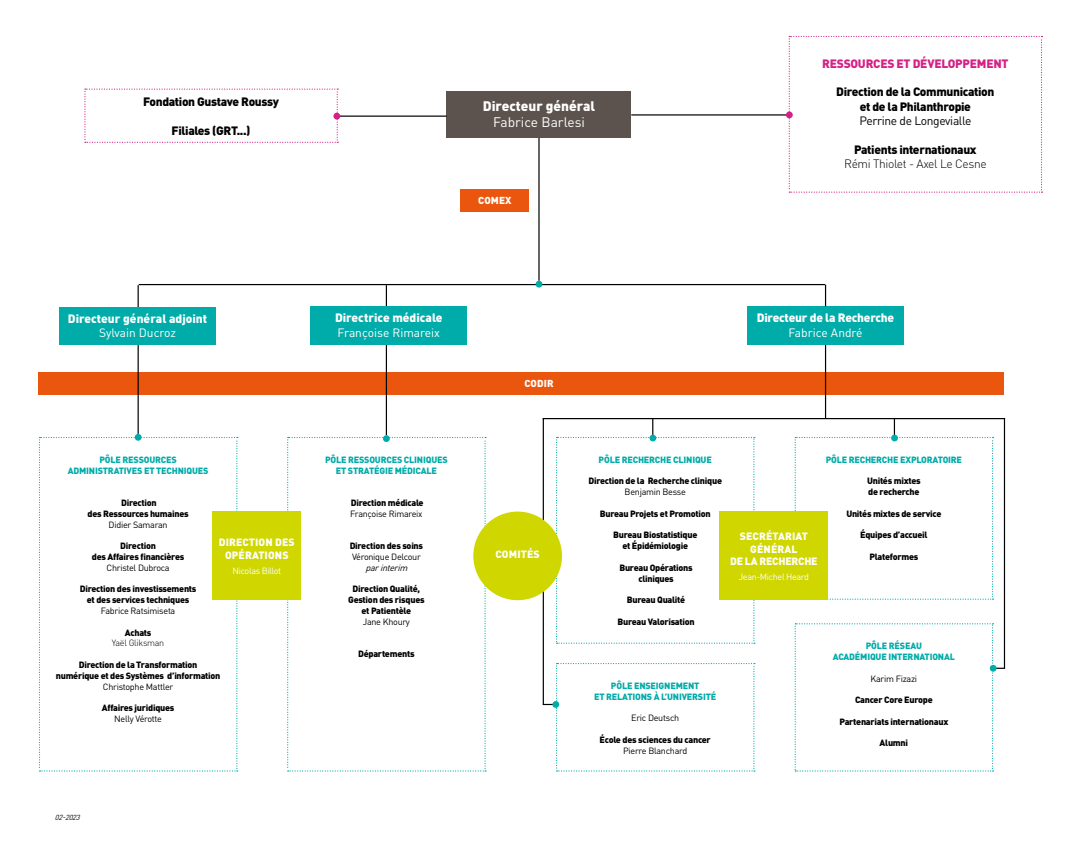
<style>
.page{position:relative;width:1078px;height:842px;background:#fff}
.page>*{position:absolute;margin:0;border:0;box-sizing:border-box;transform-origin:0 0}
.t1{font:900 13.7px "DIN Pro";color:#fff}
.t2{font:13.7px "DIN Pro";color:#fff}
.t3{font:900 12px/14.4px "DIN Pro";letter-spacing:-.03em;color:#000;text-align:center}
.t4{font:12px "DIN Pro";color:#fff}
.t5{font:900 12px "DIN Pro";color:#fff}
.t6{font:900 12px "DIN Pro";letter-spacing:-.02em;color:#d52085}
.t7{font:300 12px "DIN Pro";letter-spacing:-.03em;color:#000}
.t8{font:900 12px "DIN Pro";letter-spacing:-.02em;color:#fff}
.t9{font:12px "DIN Pro";letter-spacing:-.03em;color:#000}
.t10{font:900 10.5px/12.6px "DIN Pro";letter-spacing:.01em;color:#fff;text-align:center}
.t11{font:900 10px "DIN Pro";letter-spacing:.01em;color:#fff}
.t12{font:900 9px/10.8px "DIN Pro";letter-spacing:-.03em;color:#000;text-align:center}
.t13{font:900 9px/10.8px "DIN Pro";letter-spacing:-.02em;color:#00aca9;text-align:center}
.t14{font:9px "DIN Pro";letter-spacing:-.03em;color:#000}
.t15{font:9px "DIN Pro";letter-spacing:-.04em;color:#fff}
.t16{font:300 9px "DIN Pro";letter-spacing:-.03em;color:#000}
.t17{font:italic 9px "DIN Pro";color:#000}
.t18{font:italic 7.3px "DIN Pro";color:#000}
</style>
<div class="page">
<div style="left:39px;top:372px;width:964px;height:23px;background:#ea560d"></div>
<hr style="left:386px;top:285px;width:1px;height:150px;background:#000">
<svg style="left:287px;top:437px;width:199px;height:334px"></svg>
<svg style="left:788px;top:36px;width:254px;height:157px"></svg>
<svg style="left:84px;top:89px;width:254px;height:54px"></svg>
<hr style="left:824px;top:343px;width:2px;height:76px;background:#000">
<hr style="left:1003px;top:418px;width:1px;height:250px;background:#000">
<hr style="left:542px;top:418px;width:2px;height:286px;background:#000">
<svg style="left:542px;top:663px;width:212px;height:108px"></svg>
<div style="left:552px;top:701px;width:7px;height:7px;background:#00aca9;border-radius:50%"></div>
<hr style="left:538px;top:138px;width:1px;height:143px;background:#000">
<div style="left:446px;top:91px;width:185px;height:47px;background:#5d534e"></div>
<div style="left:747px;top:306px;width:156px;height:39px;background:#00aca9"></div>
<div style="left:311px;top:306px;width:155px;height:39px;background:#00aca9"></div>
<hr style="left:631px;top:114px;width:158px;height:2px;background:#000">
<hr style="left:337px;top:116px;width:109px;height:1px;background:#000">
<hr style="left:139px;top:284px;width:685px;height:1px;background:#000">
<hr style="left:542px;top:418px;width:462px;height:1px;background:#000">
<div style="left:785px;top:112px;width:7px;height:6px;background:#d52085;border-radius:50%"></div>
<div style="left:333px;top:113px;width:7px;height:7px;background:#d52085;border-radius:50%"></div>
<div style="left:535px;top:281px;width:7px;height:7px;background:#00aca9;border-radius:50%"></div>
<div style="left:461px;top:189px;width:68px;height:22px;background:#ea560d"></div>
<hr style="left:137px;top:285px;width:2px;height:22px;background:#000">
<hr style="left:824px;top:285px;width:2px;height:21px;background:#000">
<hr style="left:137px;top:345px;width:2px;height:89px;background:#000">
<div style="left:135px;top:434px;width:6px;height:7px;background:#00aca9;border-radius:50%"></div>
<svg style="left:39px;top:437px;width:199px;height:334px"></svg>
<svg style="left:794px;top:623px;width:210px;height:148px"></svg>
<div style="left:212px;top:512px;width:89px;height:88px;background:#cfd600"></div>
<div style="left:473px;top:512px;width:89px;height:88px;background:#cfd600;border-radius:50%"></div>
<div style="left:719px;top:512px;width:109px;height:88px;background:#cfd600"></div>
<svg style="left:794px;top:419px;width:199px;height:181px"></svg>
<svg style="left:890px;top:435px;width:7px;height:6px"></svg>
<svg style="left:556px;top:419px;width:198px;height:225px"></svg>
<div style="left:649px;top:435px;width:7px;height:6px;background:#00aca9;border-radius:50%"></div>
<div style="left:60px;top:307px;width:155px;height:37px;background:#00aca9"></div>
<h2 class="t3" style="left:143px;top:94px;width:137px">Fondation Gustave Roussy</h2>
<h2 class="t3" style="left:172px;top:123px;width:80px">Filiales (GRT...)</h2>
<h1 class="t1" style="left:482px;top:96px;width:114px">Directeur général</h1>
<h1 class="t2" style="left:493px;top:113px;width:93px">Fabrice Barlesi</h1>
<p class="t11" style="left:478px;top:194px;width:35px">COMEX</p>
<h2 class="t6" style="left:822px;top:55px;width:188px">RESSOURCES ET DÉVELOPPEMENT</h2>
<h2 class="t3" style="left:836px;top:84px;width:160px">Direction de la Communication et de la Philanthropie</h2>
<h2 class="t9" style="left:859px;top:113px;width:113px">Perrine de Longevialle</h2>
<h2 class="t3" style="left:854px;top:142px;width:124px">Patients internationaux</h2>
<h2 class="t7" style="left:844px;top:156px;width:144px">Rémi Thiolet - Axel Le Cesne</h2>
<h2 class="t5" style="left:68px;top:311px;width:141px">Directeur général adjoint</h2>
<h2 class="t4" style="left:99px;top:325px;width:79px">Sylvain Ducroz</h2>
<h2 class="t5" style="left:335px;top:310px;width:109px">Directrice médicale</h2>
<h2 class="t4" style="left:337px;top:324px;width:104px">Françoise Rimareix</h2>
<p class="t13" style="left:68px;top:454px;width:142px">PÔLE RESSOURCES<br>ADMINISTRATIVES ET TECHNIQUES</p>
<p class="t12" style="left:88px;top:497px;width:102px">Direction<br>des Ressources humaines</p>
<p class="t14" style="left:109px;top:518px;width:60px">Didier Samaran</p>
<p class="t12" style="left:92px;top:540px;width:94px">Direction<br>des Affaires financières</p>
<p class="t14" style="left:106px;top:561px;width:65px">Christel Dubroca</p>
<p class="t12" style="left:80px;top:583px;width:118px">Direction des investissements et des services techniques</p>
<p class="t14" style="left:101px;top:605px;width:76px">Fabrice Ratsimiseta</p>
<p class="t12" style="left:125px;top:626px;width:28px">Achats</p>
<p class="t16" style="left:112px;top:637px;width:54px">Yaël Gliksman</p>
<p class="t12" style="left:56px;top:659px;width:166px">Direction de la Transformation<br>numérique et des Systèmes d’information</p>
<p class="t14" style="left:103px;top:680px;width:72px">Christophe Mattler</p>
<p class="t12" style="left:102px;top:702px;width:74px">Affaires juridiques</p>
<p class="t14" style="left:114px;top:713px;width:49px">Nelly Vérotte</p>
<p class="t10" style="left:219px;top:536px;width:78px">DIRECTION DES<br>OPÉRATIONS</p>
<p class="t15" style="left:232px;top:564px;width:50px">Nicolas Billot</p>
<p class="t13" style="left:325px;top:454px;width:124px">PÔLE RESSOURCES CLINIQUES<br>ET STRATÉGIE MÉDICALE</p>
<p class="t12" style="left:351px;top:497px;width:74px">Direction médicale</p>
<p class="t14" style="left:350px;top:507px;width:74px">Françoise Rimareix</p>
<p class="t12" style="left:349px;top:540px;width:75px">Direction des soins</p>
<p class="t14" style="left:352px;top:551px;width:70px">Véronique Delcour</p>
<p class="t17" style="left:365px;top:561px;width:47px">parinterim</p>
<p class="t12" style="left:348px;top:583px;width:78px">Direction Qualité,<br>Gestion des risques et Patientèle</p>
<p class="t14" style="left:363px;top:615px;width:49px">Jane Khoury</p>
<p class="t12" style="left:358px;top:648px;width:58px">Départements</p>
<p class="t18" style="left:55px;top:812px;width:29px">02-2023</p>
<p class="t11" style="left:524px;top:377px;width:31px">CODIR</p>
<p class="t10" style="left:495px;top:547px;width:46px">COMITÉS</p>
<h2 class="t8" style="left:756px;top:310px;width:139px">Directeur de la Recherche</h2>
<h2 class="t4" style="left:788px;top:324px;width:76px">Fabrice André</h2>
<p class="t13" style="left:598px;top:454px;width:115px">PÔLE RECHERCHE CLINIQUE</p>
<p class="t12" style="left:588px;top:475px;width:135px">Direction de la Recherche clinique</p>
<p class="t14" style="left:624px;top:486px;width:63px">Benjamin Besse</p>
<p class="t12" style="left:599px;top:508px;width:112px">Bureau Projets et Promotion</p>
<p class="t12" style="left:613px;top:529px;width:86px">Bureau Biostatistique et Épidémiologie</p>
<p class="t12" style="left:619px;top:562px;width:75px">Bureau Opérations cliniques</p>
<p class="t12" style="left:626px;top:594px;width:60px">Bureau Qualité</p>
<p class="t12" style="left:617px;top:616px;width:79px">Bureau Valorisation</p>
<p class="t10" style="left:730px;top:529px;width:89px">SECRÉTARIAT<br>GÉNÉRAL<br>DE LA RECHERCHE</p>
<p class="t15" style="left:738px;top:570px;width:72px">Jean-Michel Heard</p>
<p class="t13" style="left:594px;top:680px;width:124px">PÔLE ENSEIGNEMENT<br>ET RELATIONS À L’UNIVERSITÉ</p>
<p class="t14" style="left:631px;top:712px;width:49px">Eric Deutsch</p>
<p class="t12" style="left:599px;top:734px;width:113px">École des sciences du cancer</p>
<p class="t14" style="left:623px;top:744px;width:66px">Pierre Blanchard</p>
<p class="t13" style="left:825px;top:454px;width:138px">PÔLE RECHERCHE EXPLORATOIRE</p>
<p class="t12" style="left:866px;top:475px;width:55px;text-align:left">Unités mixtes de recherche</p>
<p class="t12" style="left:846px;top:508px;width:97px">Unités mixtes de service</p>
<p class="t12" style="left:859px;top:529px;width:69px">Équipes d’accueil</p>
<p class="t12" style="left:869px;top:551px;width:50px">Plateformes</p>
<p class="t13" style="left:832px;top:640px;width:124px">PÔLE RÉSEAU<br>ACADÉMIQUE INTERNATIONAL</p>
<p class="t14" style="left:870px;top:672px;width:48px">Karim Fizazi</p>
<p class="t12" style="left:854px;top:694px;width:79px">Cancer Core Europe</p>
<p class="t12" style="left:839px;top:716px;width:110px">Partenariats internationaux</p>
<p class="t12" style="left:879px;top:737px;width:30px">Alumni</p>
</div>
